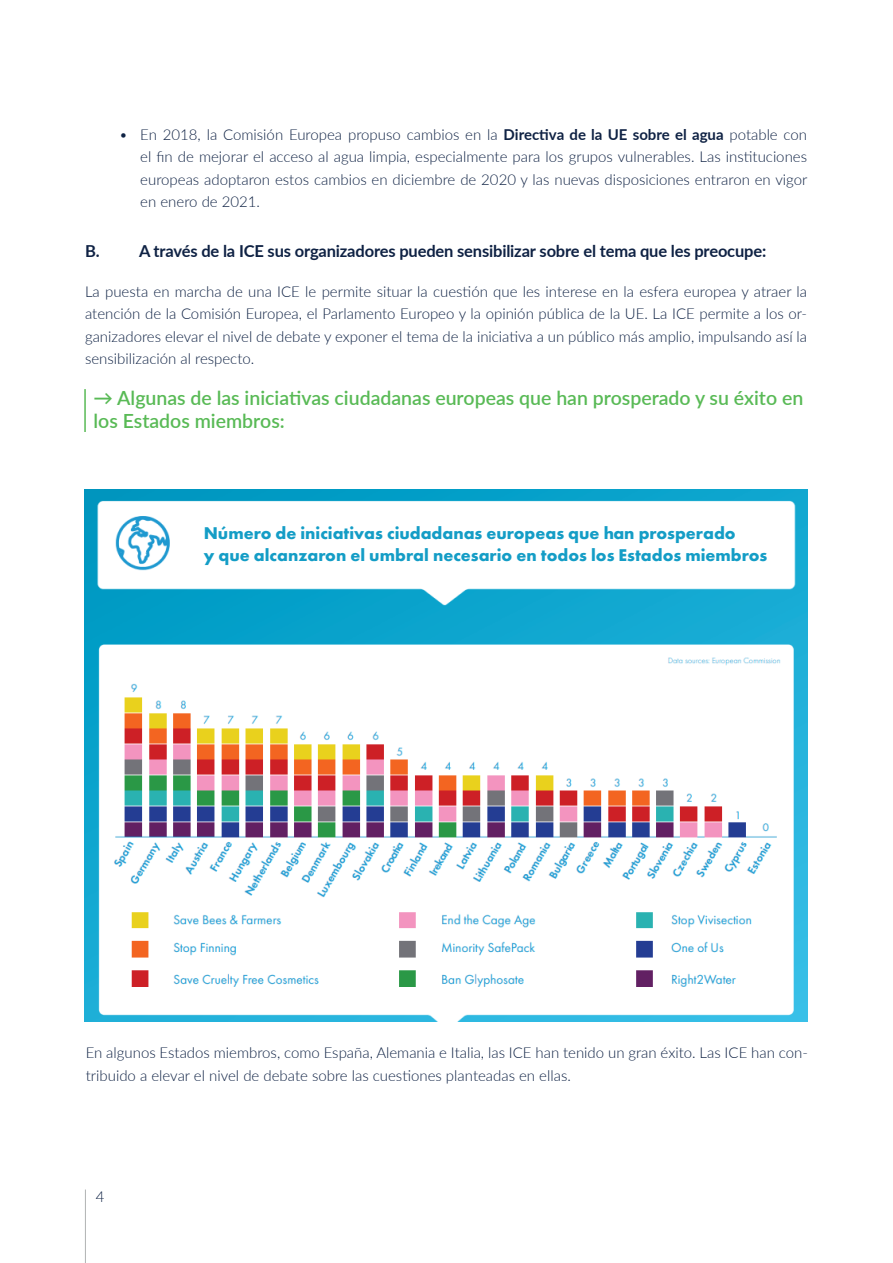
<style>
.page{position:relative;width:893px;height:1263px;background:#fff}
.page>*{position:absolute;margin:0;border:0;box-sizing:border-box;transform-origin:0 0}
.Inner_accent_title_2{font:600 19.5px/23.4px "Lato";color:#59ba56}
.t1{font:700 17.7px/21.1px "Futura PT";color:#149dc6}
.Inner_accent_title_3{font:700 16.5px "Lato";letter-spacing:-.01em;color:#0f2244}
.Body{font:300 15px/22.5px "Lato";color:#0f2244;text-align:justify}
.s1{font-weight:700}
</style>
<div class="page">
<hr style="left:84px;top:389px;width:2px;height:43px;background:#59ba56">
<img style="left:84px;top:489px;width:723px;height:533px">
<hr style="left:85px;top:1189px;width:1px;height:74px;background:#b1b3b3">
<p class="Body" style="left:140px;top:122px;width:669px;text-indent:-21px">• En 2018, la Comisión Europea propuso cambios en la <span class="s1">Directiva de la UE sobre el agua</span> potable con el fin de mejorar el acceso al agua limpia, especialmente para los grupos vulnerables. Las instituciones europeas adoptaron estos cambios en diciembre de 2020 y las nuevas disposiciones entraron en vigor en enero de 2021.</p>
<p class="Inner_accent_title_3" style="left:85px;top:239px;width:683px">B. A través de la ICE sus organizadores pueden sensibilizar sobre el tema que les preocupe:</p>
<p class="Body" style="left:85px;top:280px;width:724px">La puesta en marcha de una ICE le permite situar la cuestión que les interese en la esfera europea y atraer la atención de la Comisión Europea, el Parlamento Europeo y la opinión pública de la UE. La ICE permite a los or&shy;ganizadores elevar el nivel de debate y exponer el tema de la iniciativa a un público más amplio, impulsando así la sensibilización al respecto.</p>
<p class="Inner_accent_title_2" style="left:94px;top:385px;width:711px">→ Algunas de las iniciativas ciudadanas europeas que han prosperado y su éxito en los Estados miembros:</p>
<p class="t1" style="left:204px;top:522px;width:565px">Número de iniciativas ciudadanas europeas que han prosperado<br>y que alcanzaron el umbral necesario en todos los Estados miembros</p>
<p class="Body" style="left:86px;top:1041px;width:724px">En algunos Estados miembros, como España, Alemania e Italia, las ICE han tenido un gran éxito. Las ICE han con&shy;tribuido a elevar el nivel de debate sobre las cuestiones planteadas en ellas.</p>
<p class="Body" style="left:96px;top:1184px;width:10px">4</p>
</div>
